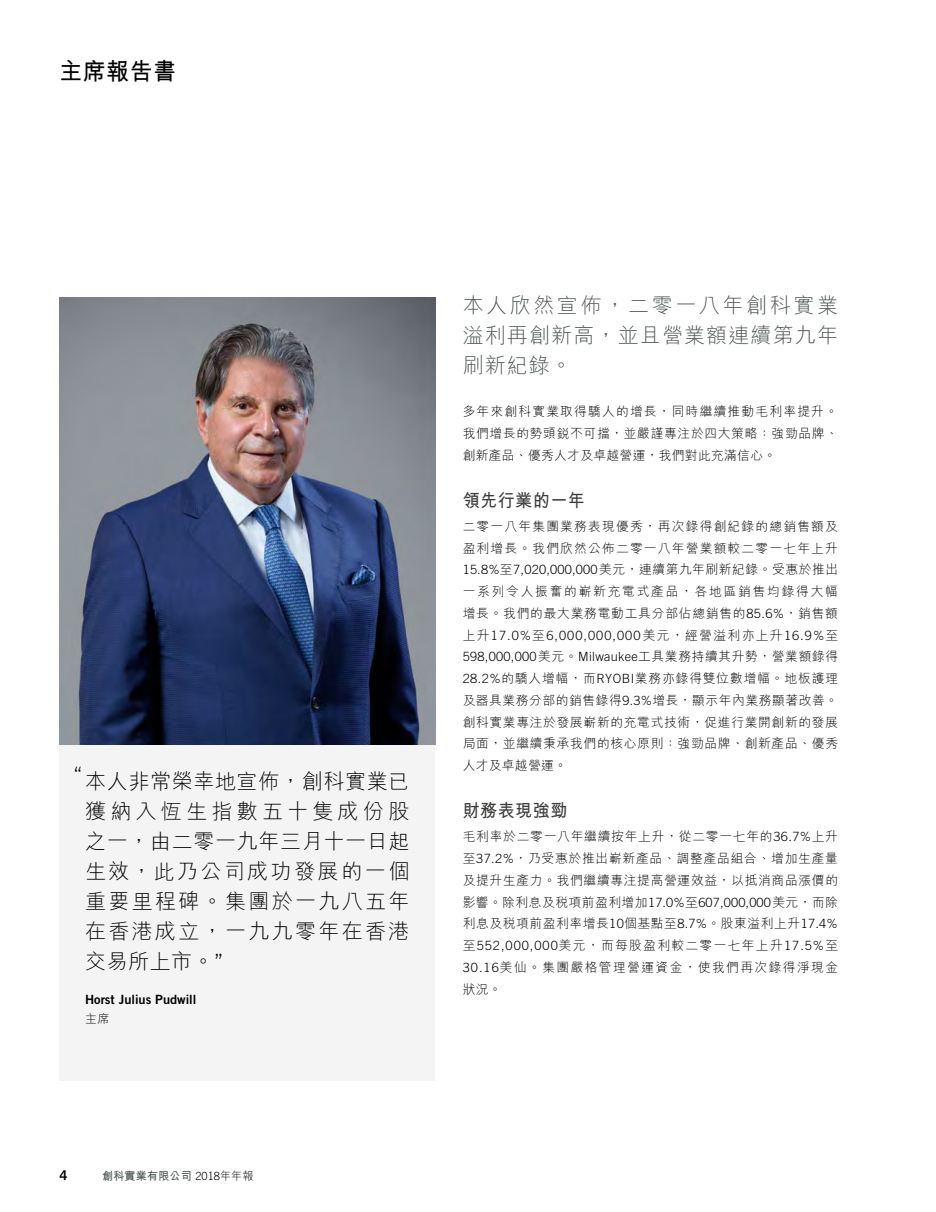
<style>
.page{position:relative;width:936px;height:1212px;background:#fff}
.page>*{position:absolute;margin:0;border:0;box-sizing:border-box;transform-origin:0 0}
.t1{font:700 24px "M Hei HK";letter-spacing:.025em;color:#000;scale:.95 1}
.t2{font:300 21px/30px "M Hei HK";letter-spacing:.11em;color:#000;text-align:justify}
.t3{font:300 21px/30px "M Hei HK";letter-spacing:.055em;color:#4d5454;text-align:justify}
.t4{font:300 21px "Trade Gothic";color:#000}
.t5{font:700 18px "M Hei HK";letter-spacing:.025em;color:#3c3c3b;scale:.95 1}
.t6{font:13.5px "Trade Gothic Bold Two";color:#000}
.t7{font:300 12.75px/21.8px "M Hei HK";letter-spacing:.055em;color:#000;text-align:justify}
.t8{font:300 12.75px/21.8px "Trade Gothic";letter-spacing:.025em;color:#000}
.t9{font:12.75px "Trade Gothic Bold Two";color:#000}
.t10{font:300 12px "M Hei HK";color:#000}
.t11{font:700 11.25px "M Hei HK";letter-spacing:.025em;color:#4d5454}
.s1{font-family:"Trade Gothic"}
.s2{font-family:"M Hei HK"}
.s3{font-family:"Trade Gothic";font-weight:300;color:#000}
.s4{font-weight:300;color:#000}
</style>
<div class="page">
<div style="left:60px;top:625px;width:375px;height:455px;background:#f3f4f3"></div>
<img style="left:60px;top:298px;width:375px;height:446px">
<h1 class="t1" style="left:60px;top:53px;width:124px">主席報告書</h1>
<h2 class="t4" style="left:73px;top:762px;width:11px">“</h2>
<h2 class="t2" style="left:85px;top:765px;width:326px">本人非常榮幸地宣佈，創科實業已獲納入恆生指數五十隻成份股之一，由二零一九年三月十一日起生效，此乃公司成功發展的一個重要里程碑。集團於一九八五年在香港成立，一九九零年在香港交易所上市。<span class="s1">”</span></h2>
<p class="t9" style="left:85px;top:991px;width:113px">Horst Julius Pudwill</p>
<p class="t10" style="left:85px;top:1010px;width:26px">主席</p>
<h2 class="t3" style="left:462px;top:289px;width:377px">本人欣然宣佈，二零一八年創科實業溢利再創新高，並且營業額連續第九年刷新紀錄。</h2>
<p class="t7" style="left:462px;top:400px;width:377px">多年來創科實業取得驕人的增長，同時繼續推動毛利率提升。我們增長的勢頭銳不可擋，並嚴謹專注於四大策略：強勁品牌、創新產品、優秀人才及卓越營運，我們對此充滿信心。</p>
<h3 class="t5" style="left:462px;top:487px;width:130px">領先行業的一年</h3>
<p class="t7" style="left:462px;top:515px;width:377px">二零一八年集團業務表現優秀，再次錄得創紀錄的總銷售額及盈利增長。我們欣然公佈二零一八年營業額較二零一七年上升<span class="s1">15.8%</span>至<span class="s1">7,020,000,000</span>美元，連續第九年刷新紀錄。受惠於推出一系列令人振奮的嶄新充電式產品，各地區銷售均錄得大幅增長。我們的最大業務電動工具分部佔總銷售的<span class="s1">85.6%</span>，銷售額</p>
<p class="t8" style="left:462px;top:624px;width:377px"><span class="s2">上升</span>17.0%<span class="s2">至</span>6,000,000,000<span class="s2">美元，經營溢利亦上升</span>16.9%<span class="s2">至<br></span>598,000,000<span class="s2">美元。</span>Milwaukee<span class="s2">工具業務持續其升勢，營業額錄得</span></p>
<p class="t7" style="left:462px;top:667px;width:377px"><span class="s1">28.2%</span>的驕人增幅，而<span class="s1">RYOBI</span>業務亦錄得雙位數增幅。地板護理及器具業務分部的銷售錄得<span class="s1">9.3%</span>增長，顯示年內業務顯著改善。創科實業專注於發展嶄新的充電式技術，促進行業開創新的發展局面，並繼續秉承我們的核心原則：強勁品牌、創新產品、優秀人才及卓越營運。</p>
<h3 class="t5" style="left:462px;top:798px;width:112px">財務表現強勁</h3>
<p class="t7" style="left:462px;top:825px;width:377px">毛利率於二零一八年繼續按年上升，從二零一七年的<span class="s1">36.7%</span>上升至<span class="s1">37.2%</span>，乃受惠於推出嶄新產品、調整產品組合、增加生產量及提升生產力。我們繼續專注提高營運效益，以抵消商品漲價的影響。除利息及稅項前盈利增加<span class="s1">17.0%</span>至<span class="s1">607,000,000</span>美元，而除利息及稅項前盈利率增長<span class="s1">10</span>個基點至<span class="s1">8.7%</span>。股東溢利上升<span class="s1">17.4%</span>至<span class="s1">552,000,000</span>美元，而每股盈利較二零一七年上升<span class="s1">17.5%</span>至<span class="s1">30.16</span>美仙。集團嚴格管理營運資金，使我們再次錄得淨現金狀況。</p>
<p class="t6" style="left:60px;top:1167px;width:10px">4</p>
<p class="t11" style="left:102px;top:1167px;width:153px">創科實業有限公司 <span class="s3">2018</span><span class="s4">年年報</span></p>
</div>
